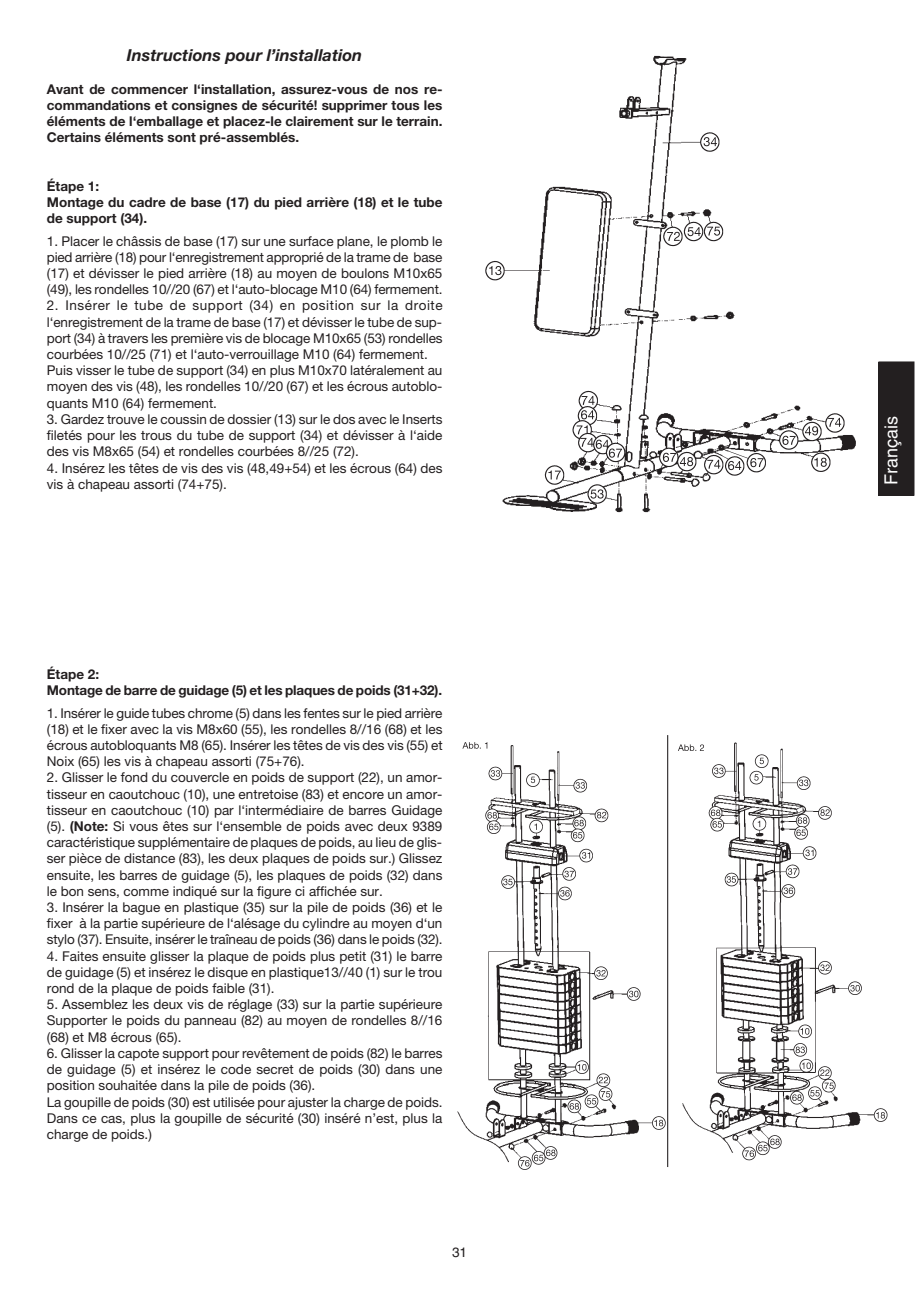
<style>
.page{position:relative;width:919px;height:1289px;background:#fff}
.page>*{position:absolute;margin:0;border:0;box-sizing:border-box;transform-origin:0 0}
.t1{font:18px "Helvetica";color:#fff}
.t2{font:italic 700 16.5px "Helvetica Neue";color:#231f20}
.t3{font:13.5px/16.2px "Helvetica Neue";color:#231f20;text-align:justify}
.t4{font:700 13.5px/16.2px "Helvetica Neue";color:#231f20}
.t5{font:13.5px "Helvetica";color:#231f20}
.s1{font-weight:700}
</style>
<div class="page">
<div style="left:878px;top:362px;width:35px;height:133px;background:#231f20"></div>
<div style="left:878px;top:361px;width:36px;height:134px;border:1px solid #231f20"></div>
<img style="left:485px;top:55px;width:371px;height:458px">
<img style="left:457px;top:735px;width:431px;height:435px">
<p class="t2" style="left:127px;top:45px;width:237px">Instructions pour l’installation</p>
<p class="t4" style="left:47px;top:80px;width:397px;text-align:justify">Avant de commencer l‘installation, assurez-vous de nos re&shy;commandations et consignes de sécurité! supprimer tous les éléments de l‘emballage et placez-le clairement sur le terrain.<br>Certains éléments sont pré-assemblés.</p>
<p class="t4" style="left:47px;top:178px;width:397px">Étape 1:<br>Montage du cadre de base (17) du pied arrière (18) et le tube de support (34).</p>
<p class="t3" style="left:47px;top:232px;width:397px">1. Placer le châssis de base (17) sur une surface plane, le plomb le pied arrière (18) pour l‘enregistrement approprié de la trame de base (17) et dévisser le pied arrière (18) au moyen de boulons M10x65 (49), les rondelles 10//20 (67) et l‘auto-blocage M10 (64) fermement.</p>
<p class="t3" style="left:47px;top:297px;width:397px;text-align:left">2. Insérer le tube de support (34) en position sur la droite l‘enregistrement de la trame de base (17) et dévisser le tube de sup&shy;port (34) à travers les première vis de blocage M10x65 (53) rondelles courbées 10//25 (71) et l‘auto-verrouillage M10 (64) fermement.<br>Puis visser le tube de support (34) en plus M10x70 latéralement au moyen des vis (48), les rondelles 10//20 (67) et les écrous autoblo&shy;quants M10 (64) fermement.</p>
<p class="t3" style="left:47px;top:411px;width:397px">3. Gardez trouve le coussin de dossier (13) sur le dos avec le Inserts filetés pour les trous du tube de support (34) et dévisser à l‘aide des vis M8x65 (54) et rondelles courbées 8//25 (72).</p>
<p class="t3" style="left:47px;top:459px;width:397px">4. Insérez les têtes de vis des vis (48,49+54) et les écrous (64) des vis à chapeau assorti (74+75).</p>
<p class="t4" style="left:47px;top:666px;width:397px">Étape 2:<br>Montage de barre de guidage (5) et les plaques de poids (31+32).</p>
<p class="t3" style="left:47px;top:704px;width:397px">1. Insérer le guide tubes chrome (5) dans les fentes sur le pied arrière (18) et le fixer avec la vis M8x60 (55), les rondelles 8//16 (68) et les écrous autobloquants M8 (65). Insérer les têtes de vis des vis (55) et Noix (65) les vis à chapeau assorti (75+76).</p>
<p class="t3" style="left:47px;top:769px;width:397px">2. Glisser le fond du couvercle en poids de support (22), un amor&shy;tisseur en caoutchouc (10), une entretoise (83) et encore un amor&shy;tisseur en caoutchouc (10) par l‘intermédiaire de barres Guidage (5). <span class="s1">(Note:</span> Si vous êtes sur l‘ensemble de poids avec deux 9389 caractéristique supplémentaire de plaques de poids, au lieu de glis&shy;ser pièce de distance (83), les deux plaques de poids sur.) Glissez ensuite, les barres de guidage (5), les plaques de poids (32) dans le bon sens, comme indiqué sur la figure ci affichée sur.</p>
<p class="t3" style="left:47px;top:898px;width:397px">3. Insérer la bague en plastique (35) sur la pile de poids (36) et le fixer à la partie supérieure de l‘alésage du cylindre au moyen d‘un stylo (37). Ensuite, insérer le traîneau de poids (36) dans le poids (32).</p>
<p class="t3" style="left:47px;top:947px;width:397px">4. Faites ensuite glisser la plaque de poids plus petit (31) le barre de guidage (5) et insérez le disque en plastique13//40 (1) sur le trou rond de la plaque de poids faible (31).</p>
<p class="t3" style="left:47px;top:996px;width:397px">5. Assemblez les deux vis de réglage (33) sur la partie supérieure Supporter le poids du panneau (82) au moyen de rondelles 8//16 (68) et M8 écrous (65).</p>
<p class="t3" style="left:47px;top:1044px;width:397px;text-align:left">6. Glisser la capote support pour revêtement de poids (82) le barres de guidage (5) et insérez le code secret de poids (30) dans une position souhaitée dans la pile de poids (36).<br>La goupille de poids (30) est utilisée pour ajuster la charge de poids.<br>Dans ce cas, plus la goupille de sécurité (30) inséré n’est, plus la charge de poids.)</p>
<p class="t5" style="left:452px;top:1244px;width:17px">31</p>
<h1 class="t1" style="left:880px;top:485px;width:71px;rotate:-90deg">Français</h1>
</div>
